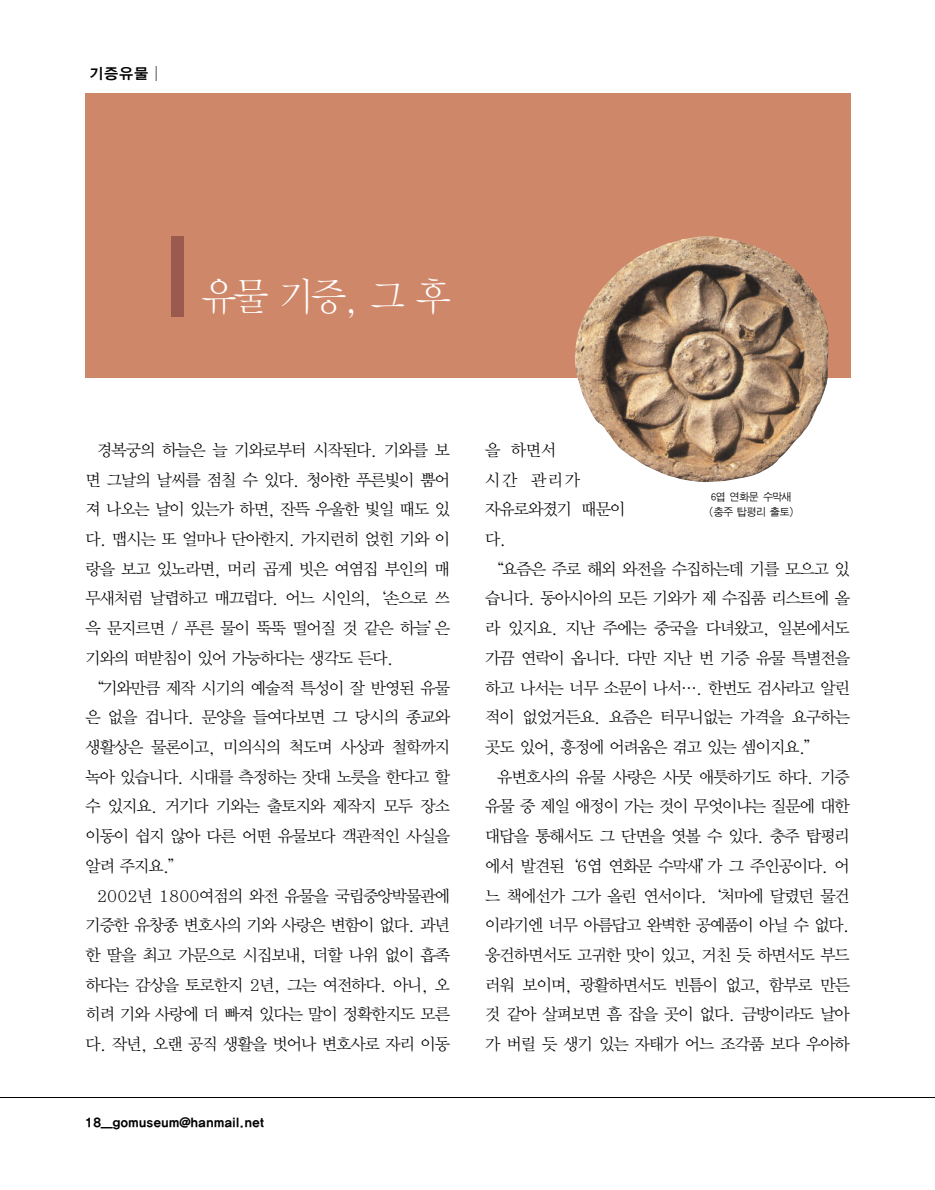
<style>
.page{position:relative;width:935px;height:1190px;background:#fff}
.page>*{position:absolute;margin:0;border:0;box-sizing:border-box;transform-origin:0 0}
.t1{font:39px "Y Mj O31";color:#fff;scale:.95 1}
.t2{font:16.5px/29.7px "Y Mj O32";letter-spacing:-.135em;color:#000}
.t3{font:15px "YGO34";color:#000}
.t4{font:12px "YGO35";letter-spacing:-.075em;color:#000}
.t5{font:10.5px/15px "J Cmg J";letter-spacing:-.09em;color:#000}
</style>
<div class="page">
<hr style="left:0;top:1097px;width:934px;height:1px;background:#000">
<div style="left:85px;top:94px;width:765px;height:284px;background:#cf876a"></div>
<div style="left:171px;top:236px;width:13px;height:80px;background:#9a5a4e"></div>
<img style="left:575px;top:236px;width:253px;height:246px">
<p class="t3" style="left:89px;top:66px;width:76px">기증유물│</p>
<h1 class="t1" style="left:200px;top:277px;width:266px">유물 기증, 그 후</h1>
<p class="t2" style="left:85px;top:435px;width:367px;text-indent:12px">경복궁의 하늘은 늘 기와로부터 시작된다. 기와를 보 면 그날의 날씨를 점칠 수 있다. 청아한 푸른빛이 뿜어 져 나오는 날이 있는가 하면, 잔뜩 우울한 빛일 때도 있 다. 맵시는 또 얼마나 단아한지. 가지런히 얹힌 기와 이 랑을 보고 있노라면, 머리 곱게 빗은 여염집 부인의 매 무새처럼 날렵하고 매끄럽다. 어느 시인의, ‘손으로 쓰 윽 문지르면 / 푸른 물이 뚝뚝 떨어질 것 같은 하늘’은 기와의 떠받침이 있어 가능하다는 생각도 든다. “기와만큼 제작 시기의 예술적 특성이 잘 반영된 유물 은 없을 겁니다. 문양을 들여다보면 그 당시의 종교와 생활상은 물론이고, 미의식의 척도며 사상과 철학까지 녹아 있습니다. 시대를 측정하는 잣대 노릇을 한다고 할 수 있지요. 거기다 기와는 출토지와 제작지 모두 장소 이동이 쉽지 않아 다른 어떤 유물보다 객관적인 사실을 알려 주지요.”</p>
<p class="t2" style="left:85px;top:880px;width:367px;text-align:justify;text-indent:11px">2002년 1800여점의 와전 유물을 국립중앙박물관에 기증한 유창종 변호사의 기와 사랑은 변함이 없다. 과년 한 딸을 최고 가문으로 시집보내, 더할 나위 없이 흡족 하다는 감상을 토로한지 2년, 그는 여전하다. 아니, 오 히려 기와 사랑에 더 빠져 있다는 말이 정확한지도 모른 다. 작년, 오랜 공직 생활을 벗어나 변호사로 자리 이동</p>
<p class="t4" style="left:85px;top:1116px;width:181px">18＿gomuseum@hanmail.net</p>
<p class="t2" style="left:484px;top:435px;width:367px">을 하면서<br>시간 관리가<br>자유로와졌기 때문이<br>다.<br>“요즘은 주로 해외 와전을 수집하는데 기를 모으고 있 습니다. 동아시아의 모든 기와가 제 수집품 리스트에 올 라 있지요. 지난 주에는 중국을 다녀왔고, 일본에서도 가끔 연락이 옵니다. 다만 지난 번 기증 유물 특별전을 하고 나서는 너무 소문이 나서…. 한번도 검사라고 알린 적이 없었거든요. 요즘은 터무니없는 가격을 요구하는 곳도 있어, 흥정에 어려움은 겪고 있는 셈이지요.”</p>
<p class="t2" style="left:484px;top:762px;width:367px;text-align:justify;text-indent:12px">유변호사의 유물 사랑은 사뭇 애틋하기도 하다. 기증 유물 중 제일 애정이 가는 것이 무엇이냐는 질문에 대한 대답을 통해서도 그 단면을 엿볼 수 있다. 충주 탑평리 에서 발견된‘6엽 연화문 수막새’가 그 주인공이다. 어 느 책에선가 그가 올린 연서이다. ‘처마에 달렸던 물건 이라기엔 너무 아름답고 완벽한 공예품이 아닐 수 없다. 웅건하면서도 고귀한 맛이 있고, 거친 듯 하면서도 부드 러워 보이며, 광활하면서도 빈틈이 없고, 함부로 만든 것 같아 살펴보면 흠 잡을 곳이 없다. 금방이라도 날아 가 버릴 듯 생기 있는 자태가 어느 조각품 보다 우아하</p>
<p class="t5" style="left:709px;top:489px;width:87px">6엽 연화문 수막새 (충주 탑평리 출토)</p>
</div>
